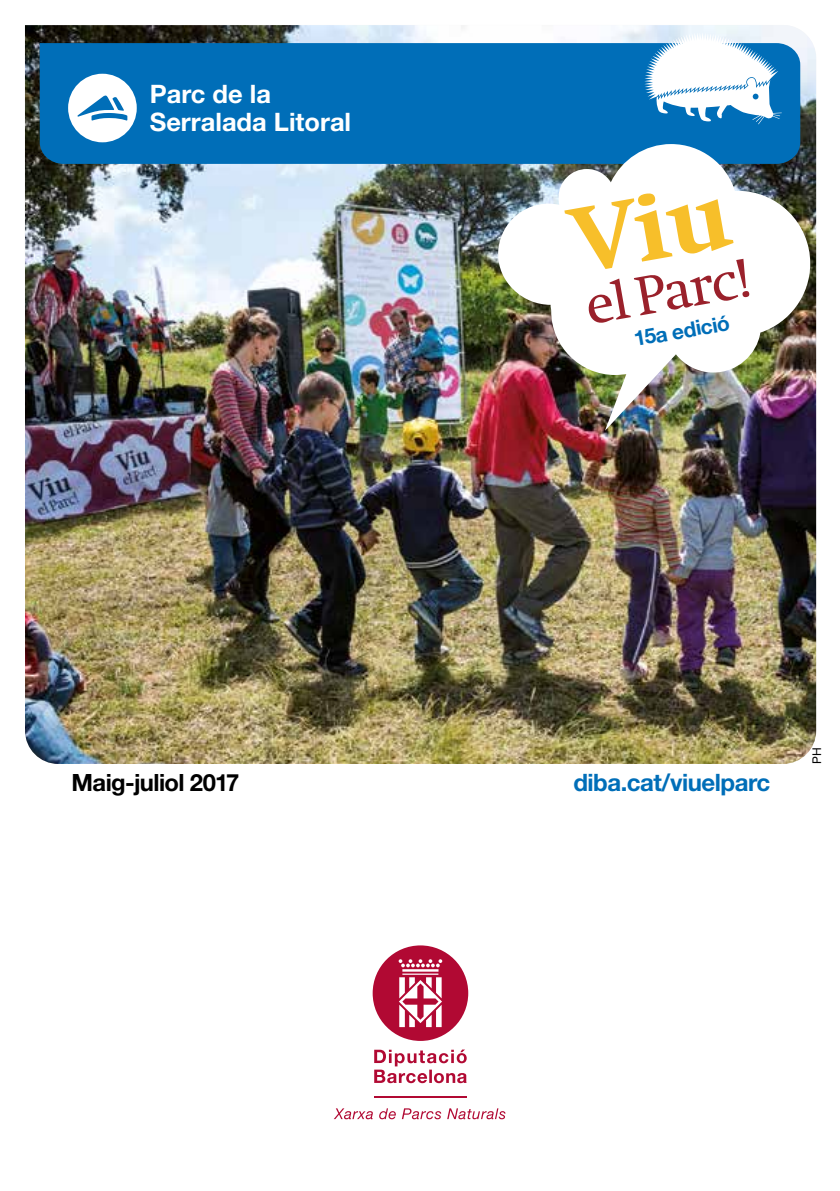
<style>
.page{position:relative;width:840px;height:1191px;background:#fff}
.page>*{position:absolute;margin:0;border:0;box-sizing:border-box;transform-origin:0 0}
.t1{font:700 25.4px/27.6px "Helvetica Neue LT Std";color:#fff}
.t2{font:700 24px "Helvetica Neue LT Std";letter-spacing:-.02em;color:#006eb8}
.t3{font:700 23.8px "Helvetica Neue LT Std";letter-spacing:-.025em;color:#000}
.t4{font:700 21px "Helvetica Neue LT Std";color:#006eb8}
.t5{font:12px "Helvetica Neue LT Std";color:#000}
</style>
<div class="page">
<svg style="left:374px;top:1049px;width:92px;height:34px"></svg>
<svg style="left:334px;top:1108px;width:38px;height:11px"></svg>
<svg style="left:379px;top:1108px;width:16px;height:11px"></svg>
<svg style="left:401px;top:1108px;width:40px;height:11px"></svg>
<svg style="left:447px;top:1108px;width:58px;height:11px"></svg>
<hr style="left:374px;top:1096px;width:92px;height:1px;background:#b10933">
<svg style="left:372px;top:945px;width:96px;height:96px"></svg>
<img style="left:25px;top:25px;width:790px;height:739px">
<div style="left:40px;top:43px;width:759px;height:121px;background:#006eb8"></div>
<svg style="left:644px;top:32px;width:137px;height:92px"></svg>
<div style="left:68px;top:74px;width:69px;height:68px;background:#fff;border-radius:50%"></div>
<svg style="left:77px;top:95px;width:50px;height:26px"></svg>
<img style="left:498px;top:144px;width:311px;height:287px">
<svg style="left:564px;top:193px;width:185px;height:131px"></svg>
<p class="t1" style="left:150px;top:80px;width:203px">Parc de la<br>Serralada Litoral</p>
<p class="t4" style="left:631px;top:326px;width:98px;rotate:-10deg">15a edició</p>
<p class="t3" style="left:71px;top:768px;width:169px">Maig-juliol 2017</p>
<p class="t2" style="left:573px;top:768px;width:198px">diba.cat/viuelparc</p>
<p class="t5" style="left:809px;top:764px;width:18px;rotate:-90deg">PH</p>
</div>
